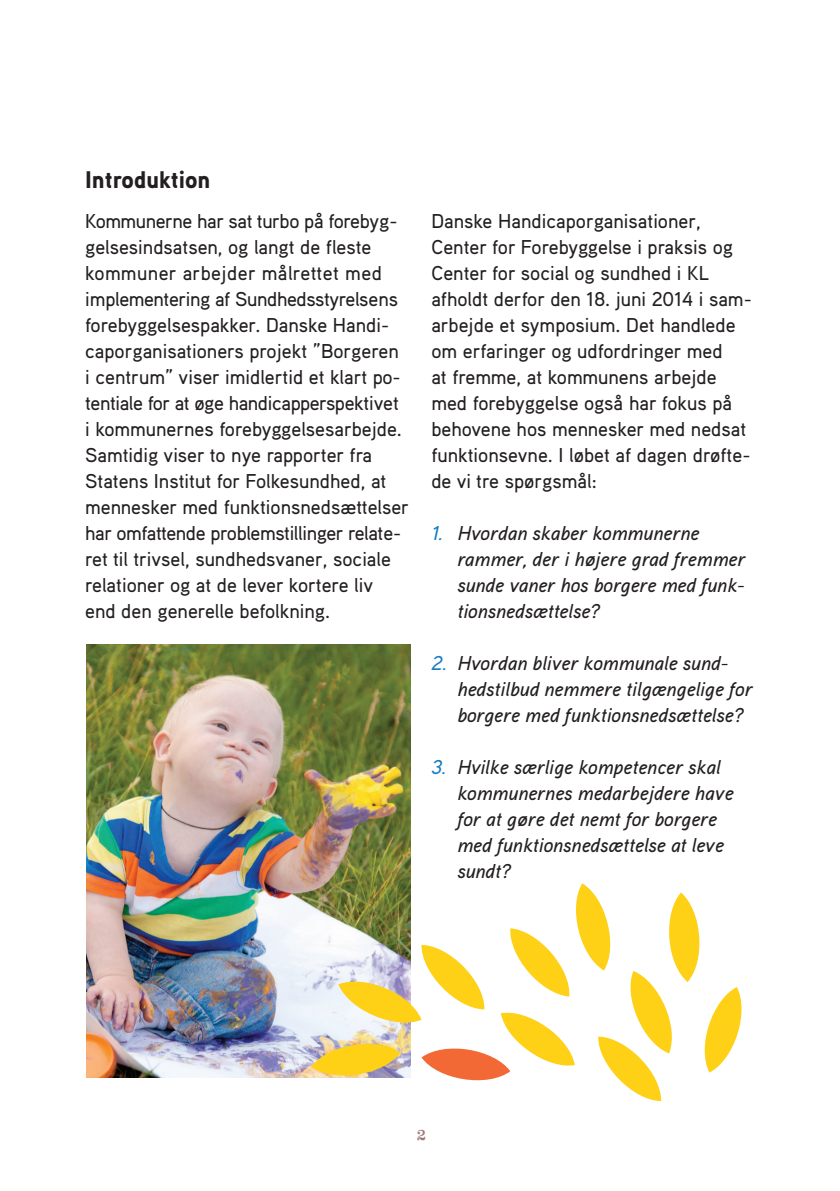
<style>
.page{position:relative;width:840px;height:1191px;background:#fff}
.page>*{position:absolute;margin:0;border:0;box-sizing:border-box;transform-origin:0 0}
.t1{font:900 24px "Aaux Pro";color:#231f20}
.t2{font:500 20px/26px "Aaux Pro";color:#231f20}
.t3{font:italic 500 20px/26px "Aaux Pro";color:#231f20}
.t4{font:18px "Eames Century Modern";color:#9a7b7a}
.s1{color:#177dc2}
</style>
<div class="page">
<img style="left:86px;top:644px;width:324px;height:433px">
<svg style="left:311px;top:883px;width:431px;height:218px"></svg>
<p class="t1" style="left:85px;top:164px;width:127px">Introduktion</p>
<p class="t2" style="left:85px;top:207px;width:325px">Kommunerne har sat turbo på forebyg&shy;gelsesindsatsen, og langt de fleste kommuner arbejder målrettet med implementering af Sundhedsstyrelsens forebyggelsespakker. Danske Handi&shy;caporganisationers projekt ”Borgeren<br>i centrum” viser imidlertid et klart po&shy;tentiale for at øge handicapperspektivet<br>i kommunernes forebyggelsesarbejde.<br>Samtidig viser to nye rapporter fra Statens Institut for Folkesundhed, at mennesker med funktionsnedsættelser har omfattende problemstillinger relate&shy;ret til trivsel, sundhedsvaner, sociale relationer og at de lever kortere liv<br>end den generelle befolkning.</p>
<p class="t2" style="left:431px;top:207px;width:322px">Danske Handicaporganisationer, Center for Forebyggelse i praksis og Center for social og sundhed i KL afholdt derfor den 18. juni 2014 i sam&shy;arbejde et symposium. Det handlede om erfaringer og udfordringer med<br>at fremme, at kommunens arbejde med forebyggelse også har fokus på behovene hos mennesker med nedsat funktionsevne. I løbet af dagen drøfte&shy;de vi tre spørgsmål:</p>
<p class="t3" style="left:457px;top:519px;width:289px;text-indent:-26px"><span class="s1">1.</span> Hvordan skaber kommunerne rammer, der i højere grad fremmer sunde vaner hos borgere med funk&shy;tionsnedsættelse?</p>
<p class="t3" style="left:457px;top:649px;width:297px;text-indent:-26px"><span class="s1">2.</span> Hvordan bliver kommunale sund&shy;hedstilbud nemmere tilgængelige for borgere med funktionsnedsættelse?</p>
<p class="t3" style="left:457px;top:753px;width:277px;text-indent:-26px"><span class="s1">3.</span> Hvilke særlige kompetencer skal kommunernes medarbejdere have for at gøre det nemt for borgere med funktionsnedsættelse at leve sundt?</p>
<p class="t4" style="left:416px;top:1120px;width:11px">2</p>
</div>
